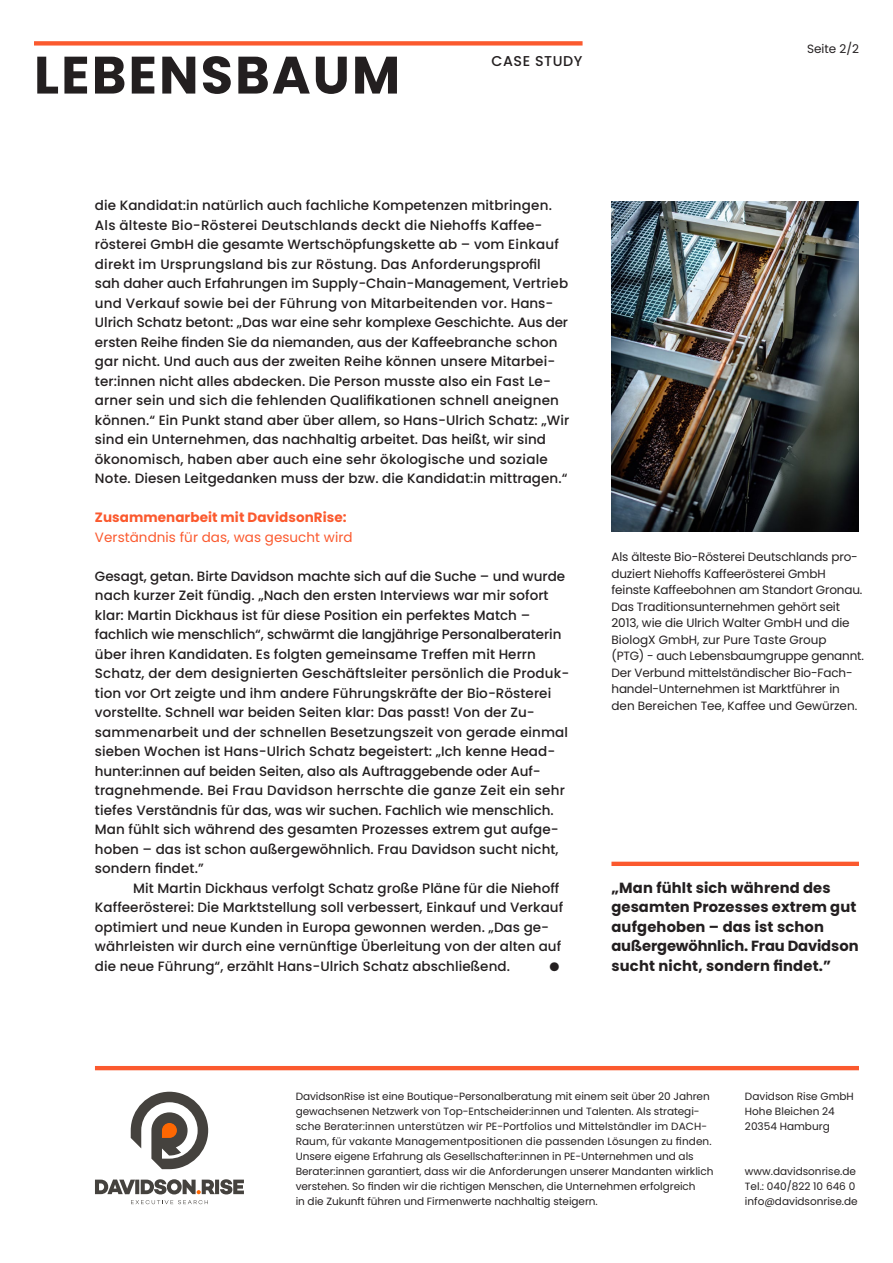
<style>
.page{position:relative;width:893px;height:1263px;background:#fff}
.page>*{position:absolute;margin:0;border:0;box-sizing:border-box;transform-origin:0 0}
.t1{font:700 52.5px "Poppins";letter-spacing:.04em;color:#231f20}
.t2{font:700 14.7px/19.5px "Poppins";letter-spacing:.01em;color:#231f20}
.t3{font:700 14.7px/19.5px "Poppins";letter-spacing:-.01em;color:#231f20}
.t4{font:500 14.25px "Poppins";letter-spacing:.04em;color:#231f20}
.FLIESSTEXT{font:500 13.5px/19.5px "Poppins";letter-spacing:.005em;color:#231f20}
.FLIESSTEXT-2{font:13.5px "Poppins";letter-spacing:.005em;color:#fb592e}
.FLIESSTEXT-3{font:700 13.5px "Poppins";letter-spacing:.005em;color:#fb592e}
.SPALTENTEXT{font:12px/16.5px "Poppins";letter-spacing:-.015em;color:#231f20}
.t5{font:12px "Circular Pro";color:#231f20}
.t6{font:10.5px/15px "Poppins";letter-spacing:-.005em;color:#231f20}
</style>
<div class="page">
<hr style="left:611px;top:862px;width:248px;height:4px;background:#fb592e">
<svg style="left:34px;top:41px;width:549px;height:5px;background:#fb6e49"></svg>
<svg style="left:131px;top:1092px;width:77px;height:77px"></svg>
<svg style="left:95px;top:1179px;width:149px;height:15px"></svg>
<svg style="left:131px;top:1200px;width:77px;height:4px"></svg>
<hr style="left:95px;top:1066px;width:764px;height:4px;background:#fb592e">
<img style="left:611px;top:201px;width:248px;height:331px">
<p class="t1" style="left:34px;top:45px;width:368px">LEBENSBAUM</p>
<p class="t4" style="left:491px;top:53px;width:93px">CASE STUDY</p>
<p class="SPALTENTEXT" style="left:807px;top:40px;width:53px">Seite 2/2</p>
<p class="FLIESSTEXT" style="left:95px;top:196px;width:476px">die Kandidat:in natürlich auch fachliche Kompetenzen mitbringen.<br>Als älteste Bio-Rösterei Deutschlands deckt die Niehoffs Kaffee&shy;rösterei GmbH die gesamte Wertschöpfungskette ab – vom Einkauf direkt im Ursprungsland bis zur Röstung. Das Anforderungsprofil<br>sah daher auch Erfahrungen im Supply-Chain-Management, Vertrieb und Verkauf sowie bei der Führung von Mitarbeitenden vor. Hans-Ulrich Schatz betont: „Das war eine sehr komplexe Geschichte. Aus der ersten Reihe finden Sie da niemanden, aus der Kaffeebranche schon gar nicht. Und auch aus der zweiten Reihe können unsere Mitarbei&shy;ter:innen nicht alles abdecken. Die Person musste also ein Fast Le&shy;arner sein und sich die fehlenden Qualifikationen schnell aneignen können.“ Ein Punkt stand aber über allem, so Hans-Ulrich Schatz: „Wir sind ein Unternehmen, das nachhaltig arbeitet. Das heißt, wir sind ökonomisch, haben aber auch eine sehr ökologische und soziale Note. Diesen Leitgedanken muss der bzw. die Kandidat:in mittragen.“</p>
<p class="FLIESSTEXT-3" style="left:95px;top:509px;width:253px">Zusammenarbeit mit DavidsonRise:</p>
<p class="FLIESSTEXT-2" style="left:95px;top:529px;width:259px">Verständnis für das, was gesucht wird</p>
<p class="FLIESSTEXT" style="left:95px;top:566px;width:476px">Gesagt, getan. Birte Davidson machte sich auf die Suche – und wurde nach kurzer Zeit fündig. „Nach den ersten Interviews war mir sofort klar: Martin Dickhaus ist für diese Position ein perfektes Match – fachlich wie menschlich“, schwärmt die langjährige Personalberaterin über ihren Kandidaten. Es folgten gemeinsame Treffen mit Herrn Schatz, der dem designierten Geschäftsleiter persönlich die Produk&shy;tion vor Ort zeigte und ihm andere Führungskräfte der Bio-Rösterei vorstellte. Schnell war beiden Seiten klar: Das passt! Von der Zu&shy;sammenarbeit und der schnellen Besetzungszeit von gerade einmal sieben Wochen ist Hans-Ulrich Schatz begeistert: „Ich kenne Head&shy;hunter:innen auf beiden Seiten, also als Auftraggebende oder Auf&shy;tragnehmende. Bei Frau Davidson herrschte die ganze Zeit ein sehr tiefes Verständnis für das, was wir suchen. Fachlich wie menschlich.<br>Man fühlt sich während des gesamten Prozesses extrem gut aufge&shy;hoben – das ist schon außergewöhnlich. Frau Davidson sucht nicht, sondern findet.”</p>
<p class="FLIESSTEXT" style="left:95px;top:878px;width:470px;text-indent:38px">Mit Martin Dickhaus verfolgt Schatz große Pläne für die Niehoff Kaffeerösterei: Die Marktstellung soll verbessert, Einkauf und Verkauf optimiert und neue Kunden in Europa gewonnen werden. „Das ge&shy;währleisten wir durch eine vernünftige Überleitung von der alten auf die neue Führung“, erzählt Hans-Ulrich Schatz abschließend.</p>
<p class="t5" style="left:550px;top:958px;width:11px">●</p>
<p class="SPALTENTEXT" style="left:611px;top:549px;width:254px">Als älteste Bio-Rösterei Deutschlands pro&shy;duziert Niehoffs Kaffeerösterei GmbH feinste Kaffeebohnen am Standort Gronau.<br>Das Traditionsunternehmen gehört seit 2013, wie die Ulrich Walter GmbH und die BiologX GmbH, zur Pure Taste Group<br>(PTG) - auch Lebensbaumgruppe genannt.<br>Der Verbund mittelständischer Bio-Fach&shy;handel-Unternehmen ist Marktführer in den Bereichen Tee, Kaffee und Gewürzen.</p>
<p class="t2" style="left:611px;top:878px;width:246px">„Man fühlt sich während des gesamten Prozesses extrem gut aufgehoben – das ist schon</p>
<p class="t3" style="left:611px;top:936px;width:249px">außergewöhnlich. Frau Davidson sucht nicht, sondern findet.”</p>
<p class="t6" style="left:296px;top:1088px;width:419px">DavidsonRise ist eine Boutique-Personalberatung mit einem seit über 20 Jahren gewachsenen Netzwerk von Top-Entscheider:innen und Talenten. Als strategi&shy;sche Berater:innen unterstützen wir PE-Portfolios und Mittelständler im DACH-Raum, für vakante Managementpositionen die passenden Lösungen zu finden.<br>Unsere eigene Erfahrung als Gesellschafter:innen in PE-Unternehmen und als Berater:innen garantiert, dass wir die Anforderungen unserer Mandanten wirklich verstehen. So finden wir die richtigen Menschen, die Unternehmen erfolgreich<br>in die Zukunft führen und Firmenwerte nachhaltig steigern.</p>
<p class="t6" style="left:745px;top:1088px;width:110px">Davidson Rise GmbH</p>
<p class="t6" style="left:745px;top:1103px;width:91px">Hohe Bleichen 24</p>
<p class="t6" style="left:745px;top:1118px;width:86px">20354 Hamburg</p>
<p class="t6" style="left:745px;top:1163px;width:113px">www.davidsonrise.de</p>
<p class="t6" style="left:745px;top:1178px;width:112px">Tel.: 040/822 10 646 0</p>
<p class="t6" style="left:745px;top:1193px;width:114px">info@davidsonrise.de</p>
</div>
